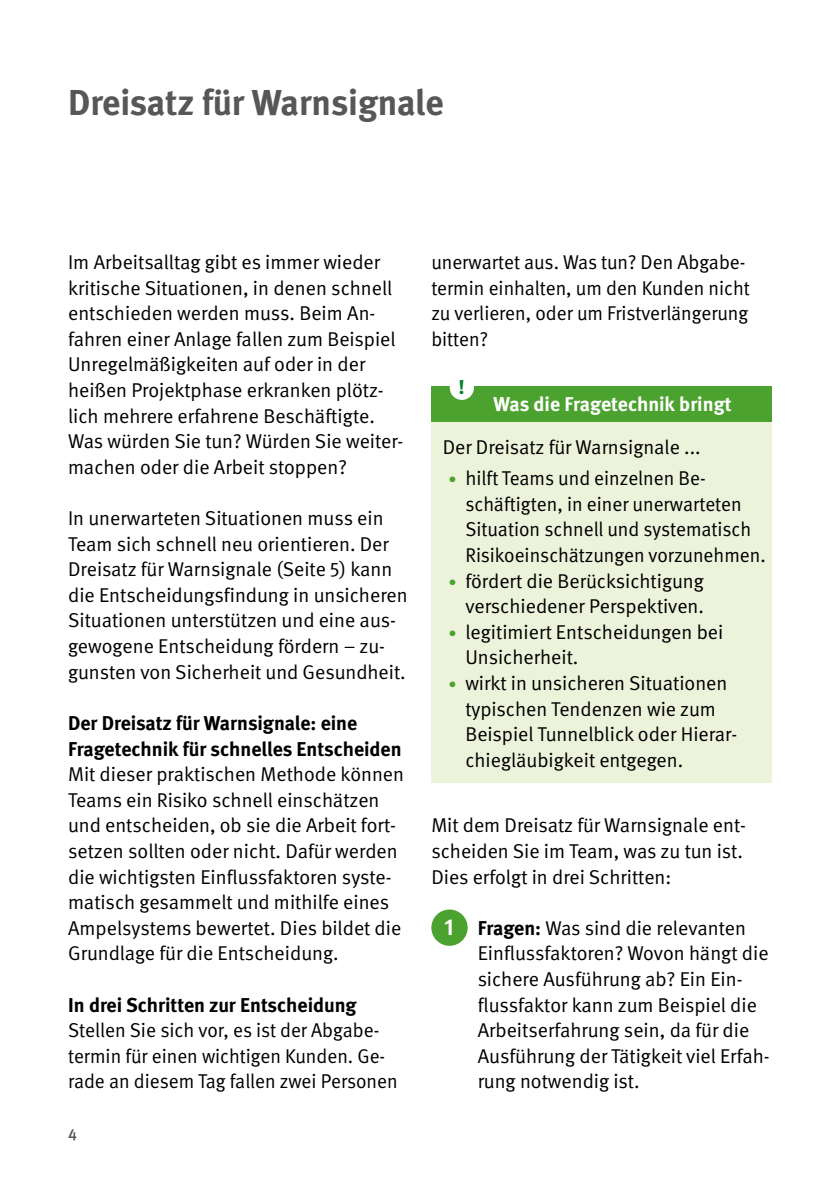
<style>
.page{position:relative;width:840px;height:1191px;background:#fff}
.page>*{position:absolute;margin:0;border:0;box-sizing:border-box;transform-origin:0 0}
.Überschriften_H1_ohne_Zahl{font:700 36px "DGUV Meta";color:#575756}
.Fließtext_FT_Abstand_nach{font:700 23px "DGUV Meta";color:#fff}
.Fließtext_FT_Abstand_vor{font:20px/25.6px "DGUV Meta";color:#000}
.Fließtext_FT_ohne_Abstand{font:20px/25.6px "DGUV Meta";color:#000}
.Fließtext_FT_Abstand_vor_bold{font:700 20px/25.6px "DGUV Meta";color:#000}
.Fließtext_STG_FT{font:20px "DGUV Meta";color:#000}
.Fließtext_STG_Titel{font:700 20px "DGUV Meta";color:#fff}
.t1{font:700 20px "DGUV Meta Serif";color:#00812c}
.t2{font:500 16px "DGUV Meta";color:#575756}
.s1{font-size:16px;color:#4ca22f}
.s2{font-weight:700}
</style>
<div class="page">
<div style="left:431px;top:386px;width:340px;height:36px;background:#4ca22f"></div>
<div style="left:431px;top:422px;width:340px;height:48px;background:#ecf3da"></div>
<div style="left:431px;top:454px;width:340px;height:124px;background:#ecf3da"></div>
<div style="left:431px;top:556px;width:340px;height:73px;background:#ecf3da"></div>
<div style="left:431px;top:607px;width:340px;height:73px;background:#ecf3da"></div>
<div style="left:431px;top:659px;width:340px;height:124px;background:#ecf3da"></div>
<div style="left:431px;top:909px;width:36px;height:36px;background:#4ca22f;border-radius:50%"></div>
<div style="left:449px;top:376px;width:24px;height:24px;background:#fff;border-radius:50%"></div>
<hr style="left:839px;top:817px;width:1px;height:374px;background:#ecf3da">
<h1 class="Überschriften_H1_ohne_Zahl" style="left:68px;top:81px;width:377px">Dreisatz für Warnsignale</h1>
<p class="Fließtext_FT_Abstand_vor" style="left:68px;top:250px;width:334px">Im Arbeitsalltag gibt es immer wieder kritische Situationen, in denen schnell entschieden werden muss. Beim An&shy;fahren einer Anlage fallen zum Beispiel Unregelmäßigkeiten auf oder in der heißen Projektphase erkranken plötz&shy;lich mehrere erfahrene Beschäftigte.<br>Was würden Sie tun? Würden Sie weiter&shy;machen oder die Arbeit stoppen?</p>
<p class="Fließtext_FT_Abstand_vor" style="left:68px;top:506px;width:341px">In unerwarteten Situationen muss ein Team sich schnell neu orientieren. Der Dreisatz für Warnsignale (Seite 5) kann die Entscheidungsfindung in unsicheren Situationen unterstützen und eine aus&shy;gewogene Entscheidung fördern – zu&shy;gunsten von Sicherheit und Gesundheit.</p>
<p class="Fließtext_FT_Abstand_vor_bold" style="left:68px;top:711px;width:335px">Der Dreisatz für Warnsignale: eine<br>Fragetechnik für schnelles Entscheiden</p>
<p class="Fließtext_FT_ohne_Abstand" style="left:68px;top:762px;width:337px">Mit dieser praktischen Methode können Teams ein Risiko schnell einschätzen und entscheiden, ob sie die Arbeit fort&shy;setzen sollten oder nicht. Dafür werden die wichtigsten Einflussfaktoren syste&shy;matisch gesammelt und mithilfe eines Ampelsystems bewertet. Dies bildet die Grundlage für die Entscheidung.</p>
<p class="Fließtext_FT_Abstand_vor_bold" style="left:68px;top:992px;width:290px">In drei Schritten zur Entscheidung</p>
<p class="Fließtext_FT_ohne_Abstand" style="left:68px;top:1018px;width:331px">Stellen Sie sich vor, es ist der Abgabe&shy;termin für einen wichtigen Kunden. Ge&shy;rade an diesem Tag fallen zwei Personen</p>
<p class="t2" style="left:68px;top:1124px;width:10px">4</p>
<p class="Fließtext_FT_ohne_Abstand" style="left:431px;top:250px;width:320px">unerwartet aus. Was tun? Den Abgabe&shy;termin einhalten, um den Kunden nicht zu verlieren, oder um Fristverlängerung bitten?</p>
<p class="t1" style="left:458px;top:374px;width:8px">!</p>
<p class="Fließtext_STG_Titel" style="left:493px;top:392px;width:239px">Was die Fragetechnik bringt</p>
<p class="Fließtext_STG_FT" style="left:442px;top:435px;width:259px">Der Dreisatz für Warnsignale ...</p>
<p class="Fließtext_FT_Abstand_vor" style="left:465px;top:466px;width:302px;text-indent:-17px"><span class="s1">•</span> hilft Teams und einzelnen Be&shy;schäftigten, in einer unerwarteten Situation schnell und systematisch Risikoeinschätzungen vorzunehmen.</p>
<p class="Fließtext_FT_Abstand_vor" style="left:448px;top:568px;width:257px;text-align:right"><span class="s1">•</span> fördert die Berücksichtigung verschiedener Perspektiven.</p>
<p class="Fließtext_FT_Abstand_vor" style="left:465px;top:619px;width:259px;text-indent:-17px"><span class="s1">•</span> legitimiert Entscheidungen bei<br>Unsicherheit.</p>
<p class="Fließtext_FT_Abstand_vor" style="left:465px;top:671px;width:273px;text-indent:-17px"><span class="s1">•</span> wirkt in unsicheren Situationen typischen Tendenzen wie zum<br>Beispiel Tunnelblick oder Hierar&shy;chiegläubigkeit entgegen.</p>
<p class="Fließtext_FT_Abstand_vor" style="left:431px;top:813px;width:316px">Mit dem Dreisatz für Warnsignale ent&shy;scheiden Sie im Team, was zu tun ist.<br>Dies erfolgt in drei Schritten:</p>
<p class="Fließtext_FT_Abstand_nach" style="left:444px;top:913px;width:11px">1</p>
<p class="Fließtext_FT_Abstand_vor" style="left:477px;top:915px;width:293px"><span class="s2">Fragen:</span> Was sind die relevanten<br>Einflussfaktoren? Wovon hängt die sichere Ausführung ab? Ein Ein&shy;flussfaktor kann zum Beispiel die<br>Arbeitserfahrung sein, da für die<br>Ausführung der Tätigkeit viel Erfah&shy;rung notwendig ist.</p>
</div>
